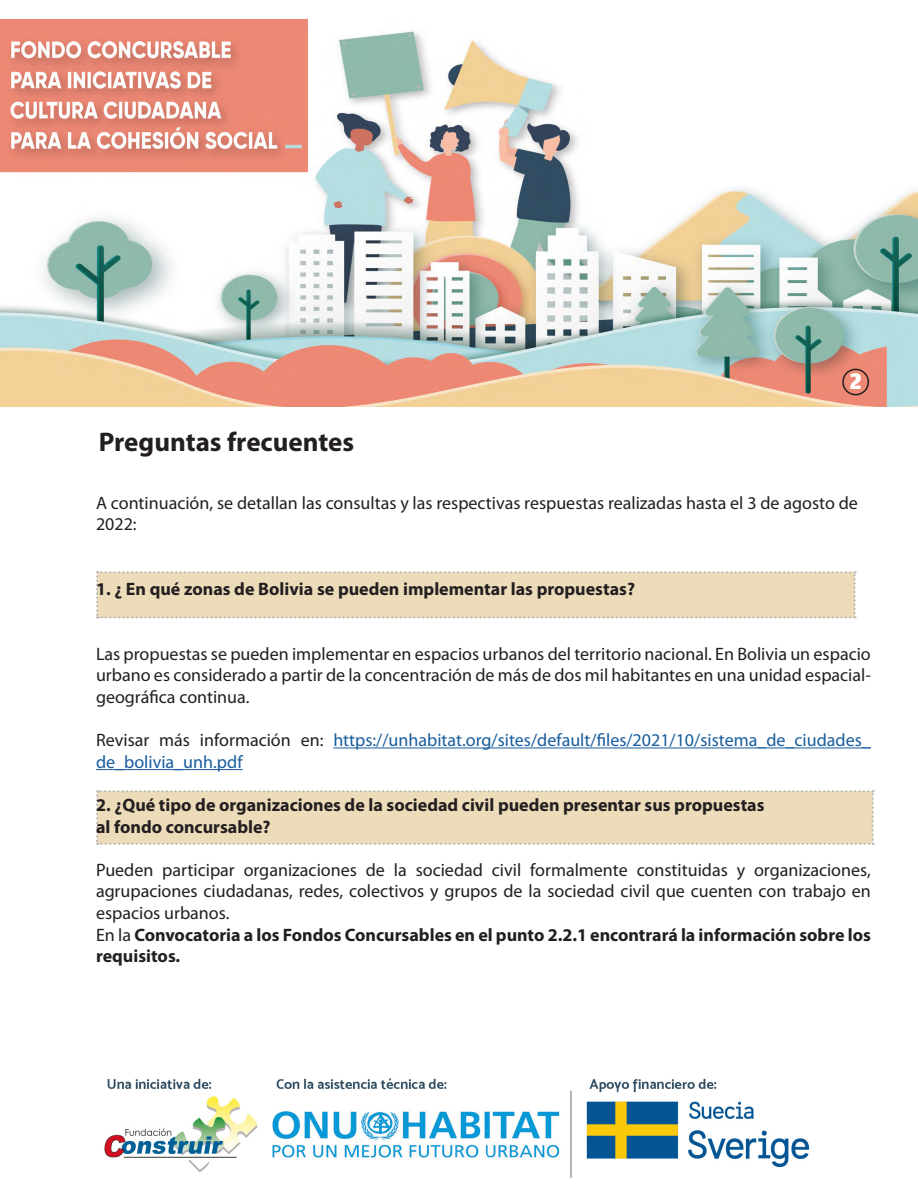
<style>
.page{position:relative;width:918px;height:1188px;background:#fff}
.page>*{position:absolute;margin:0;border:0;box-sizing:border-box;transform-origin:0 0}
.t1{font:700 27px "Myriad Pro";color:#231f20}
.t2{font:900 24px "Amplitude";color:#fff}
.t3{font:18px/21.6px "Myriad Pro";color:#231f20;text-align:justify}
.t4{font:700 18px/21.6px "Myriad Pro";color:#231f20}
.t5{font:18px/21.6px "Myriad Pro";color:#175d9e}
.s1{color:#231f20}
.s2{font-weight:400}
</style>
<div class="page">
<img style="left:0;top:19px;width:918px;height:388px">
<img style="left:104px;top:1078px;width:706px;height:100px">
<div style="left:842px;top:369px;width:27px;height:26px;border:2px solid #231f20;border-radius:50%"></div>
<img style="left:0;top:20px;width:308px;height:163px">
<div style="left:96px;top:790px;width:778px;height:55px;background:#eddcba"></div>
<svg style="left:96px;top:571px;width:760px;height:48px;background:#ebdbbc"></svg>
<hr style="left:333px;top:748px;width:538px;height:1px;background:#175d9e">
<hr style="left:96px;top:769px;width:147px;height:1px;background:#175d9e">
<h2 class="t2" style="left:850px;top:367px;width:13px">2</h2>
<p class="t1" style="left:99px;top:427px;width:257px">Preguntas frecuentes</p>
<p class="t3" style="left:96px;top:492px;width:763px">A continuación, se detallan las consultas y las respectivas respuestas realizadas hasta el 3 de agosto de<br>2022:</p>
<p class="t4" style="left:96px;top:578px;width:541px">1. ¿ En qué zonas de Bolivia se pueden implementar las propuestas?</p>
<p class="t3" style="left:96px;top:643px;width:776px">Las propuestas se pueden implementar en espacios urbanos del territorio nacional. En Bolivia un espacio urbano es considerado a partir de la concentración de más de dos mil habitantes en una unidad espacial&shy;geográfica continua.</p>
<p class="t5" style="left:96px;top:730px;width:776px"><span class="s1">Revisar más información en:</span> https://unhabitat.org/sites/default/files/2021/10/sistema_de_ciudades_ de_bolivia_unh.pdf</p>
<p class="t4" style="left:96px;top:794px;width:670px">2. ¿Qué tipo de organizaciones de la sociedad civil pueden presentar sus propuestas</p>
<p class="t4" style="left:96px;top:816px;width:176px">al fondo concursable?</p>
<p class="t3" style="left:96px;top:859px;width:776px">Pueden participar organizaciones de la sociedad civil formalmente constituidas y organizaciones, agrupaciones ciudadanas, redes, colectivos y grupos de la sociedad civil que cuenten con trabajo en espacios urbanos.</p>
<p class="t4" style="left:96px;top:924px;width:776px"><span class="s2">En la</span> Convocatoria a los Fondos Concursables en el punto 2.2.1 encontrará la información sobre los requisitos.</p>
</div>
